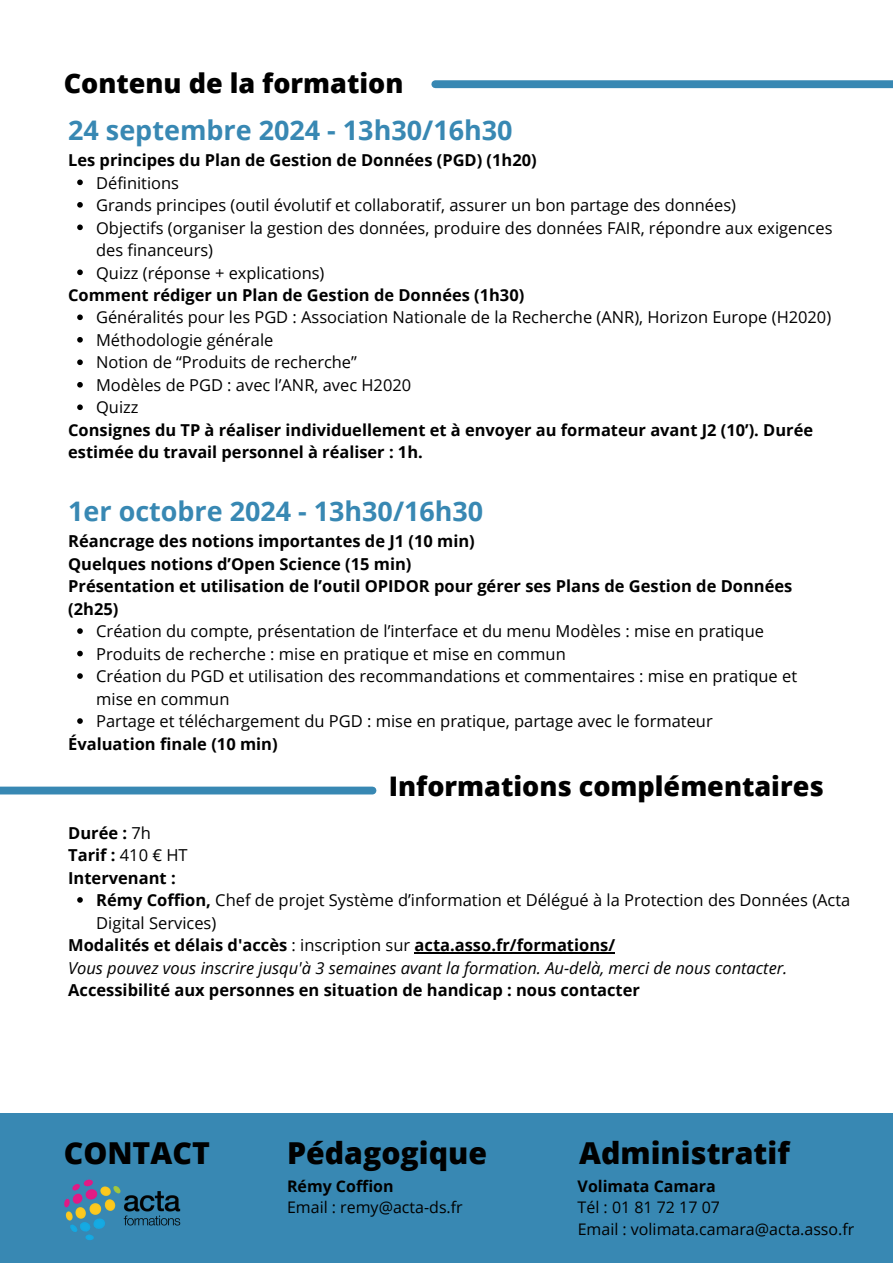
<style>
.page{position:relative;width:893px;height:1264px;background:#fff}
.page>*{position:absolute;margin:0;border:0;box-sizing:border-box;transform-origin:0 0}
.t1{font:800 30.15px "Open Sans";color:#000}
.t2{font:800 27px "Open Sans";color:#000}
.t3{font:700 27px "Open Sans";color:#3888b3}
.t4{font:700 26.85px "Open Sans";color:#3888b3}
.t5{font:16.5px/22.5px "Open Sans";color:#000}
.t6{font:700 16.5px/22.5px "Open Sans";color:#000}
.t7{font:italic 16.5px "Open Sans";color:#000}
.t8{font:16.35px/22.5px "Open Sans";color:#000}
.t9{font:700 16.35px/22.5px "Open Sans";color:#000}
.t10{font:15.9px "Open Sans";color:#000}
.t11{font:700 15.9px "Open Sans";color:#000}
.s1{font-weight:400}
.s2{font-weight:700}
</style>
<div class="page">
<svg style="left:77px;top:179px;width:6px;height:6px"></svg>
<svg style="left:77px;top:202px;width:6px;height:6px"></svg>
<svg style="left:77px;top:224px;width:6px;height:6px"></svg>
<svg style="left:77px;top:269px;width:6px;height:6px"></svg>
<svg style="left:77px;top:314px;width:6px;height:6px"></svg>
<svg style="left:77px;top:337px;width:6px;height:5px"></svg>
<svg style="left:77px;top:359px;width:6px;height:6px"></svg>
<svg style="left:77px;top:382px;width:6px;height:5px"></svg>
<svg style="left:77px;top:404px;width:6px;height:6px"></svg>
<svg style="left:77px;top:628px;width:6px;height:6px"></svg>
<svg style="left:77px;top:650px;width:6px;height:6px"></svg>
<svg style="left:77px;top:673px;width:6px;height:6px"></svg>
<svg style="left:77px;top:718px;width:6px;height:5px"></svg>
<div style="left:0;top:1113px;width:892px;height:149px;background:#3888b3"></div>
<div style="left:435px;top:80px;width:457px;height:8px;background:#3888b3"></div>
<div style="left:0;top:786px;width:372px;height:8px;background:#3888b3"></div>
<img style="left:64px;top:1179px;width:117px;height:61px">
<svg style="left:77px;top:897px;width:6px;height:5px"></svg>
<hr style="left:414px;top:952px;width:201px;height:1px;background:#000">
<p class="t2" style="left:64px;top:65px;width:341px">Contenu de la formation</p>
<p class="t3" style="left:68px;top:111px;width:446px">24 septembre 2024 - 13h30/16h30</p>
<p class="t9" style="left:68px;top:148px;width:470px">Les principes du Plan de Gestion de Données (PGD) (1h20)</p>
<p class="t8" style="left:96px;top:171px;width:84px">Définitions</p>
<p class="t8" style="left:96px;top:193px;width:641px">Grands principes (outil évolutif et collaboratif, assurer un bon partage des données)</p>
<p class="t8" style="left:96px;top:216px;width:737px">Objectifs (organiser la gestion des données, produire des données FAIR, répondre aux exigences des financeurs)</p>
<p class="t8" style="left:96px;top:261px;width:230px">Quizz (réponse + explications)</p>
<p class="t8" style="left:96px;top:306px;width:736px">Généralités pour les PGD : Association Nationale de la Recherche (ANR), Horizon Europe (H2020)</p>
<p class="t8" style="left:96px;top:328px;width:179px">Méthodologie générale</p>
<p class="t8" style="left:96px;top:351px;width:262px">Notion de “Produits de recherche”</p>
<p class="t8" style="left:96px;top:373px;width:316px">Modèles de PGD : avec l’ANR, avec H2020</p>
<p class="t8" style="left:96px;top:396px;width:44px">Quizz</p>
<p class="t9" style="left:68px;top:283px;width:457px">Comment rédiger un Plan de Gestion de Données (1h30)</p>
<p class="t9" style="left:68px;top:418px;width:746px">Consignes du TP à réaliser individuellement et à envoyer au formateur avant J2 (10’). Durée estimée du travail personnel à réaliser : 1h.</p>
<p class="t4" style="left:68px;top:492px;width:416px">1er octobre 2024 - 13h30/16h30</p>
<p class="t6" style="left:68px;top:529px;width:408px">Réancrage des notions importantes de J1 (10 min)</p>
<p class="t6" style="left:68px;top:552px;width:345px">Quelques notions d’Open Science (15 min)</p>
<p class="t6" style="left:68px;top:574px;width:725px">Présentation et utilisation de l’outil OPIDOR pour gérer ses Plans de Gestion de Données (2h25)</p>
<p class="t5" style="left:96px;top:619px;width:669px">Création du compte, présentation de l’interface et du menu Modèles : mise en pratique</p>
<p class="t5" style="left:96px;top:642px;width:471px">Produits de recherche : mise en pratique et mise en commun</p>
<p class="t5" style="left:96px;top:664px;width:702px">Création du PGD et utilisation des recommandations et commentaires : mise en pratique et mise en commun</p>
<p class="t5" style="left:96px;top:709px;width:618px">Partage et téléchargement du PGD : mise en pratique, partage avec le formateur</p>
<p class="t6" style="left:68px;top:732px;width:211px">Évaluation finale (10 min)</p>
<p class="t6" style="left:68px;top:821px;width:84px">Durée : <span class="s1">7h</span></p>
<p class="t6" style="left:68px;top:843px;width:121px">Tarif : <span class="s1">410 € HT</span></p>
<p class="t6" style="left:68px;top:866px;width:109px">Intervenant :</p>
<p class="t2" style="left:389px;top:767px;width:436px">Informations complémentaires</p>
<p class="t5" style="left:96px;top:888px;width:755px"><span class="s2">Rémy Coffion,</span> Chef de projet Système d’information et Délégué à la Protection des Données (Acta<br>Digital Services)</p>
<p class="t6" style="left:68px;top:933px;width:548px">Modalités et délais d'accès <span class="s1">: inscription sur</span> acta.asso.fr/formations/</p>
<p class="t7" style="left:68px;top:956px;width:720px">Vous pouvez vous inscrire jusqu'à 3 semaines avant la formation. Au-delà, merci de nous contacter.</p>
<p class="t6" style="left:68px;top:978px;width:573px">Accessibilité aux personnes en situation de handicap : nous contacter</p>
<p class="t1" style="left:64px;top:1131px;width:148px">CONTACT</p>
<p class="t1" style="left:287px;top:1131px;width:201px">Pédagogique</p>
<p class="t1" style="left:579px;top:1131px;width:212px">Administratif</p>
<p class="t11" style="left:287px;top:1174px;width:108px">Rémy Coffion</p>
<p class="t10" style="left:287px;top:1196px;width:177px">Email : remy@acta-ds.fr</p>
<p class="t11" style="left:577px;top:1174px;width:140px">Volimata Camara</p>
<p class="t10" style="left:577px;top:1196px;width:144px">Tél : 01 81 72 17 07</p>
<p class="t10" style="left:577px;top:1217px;width:278px">Email : volimata.camara@acta.asso.fr</p>
</div>
